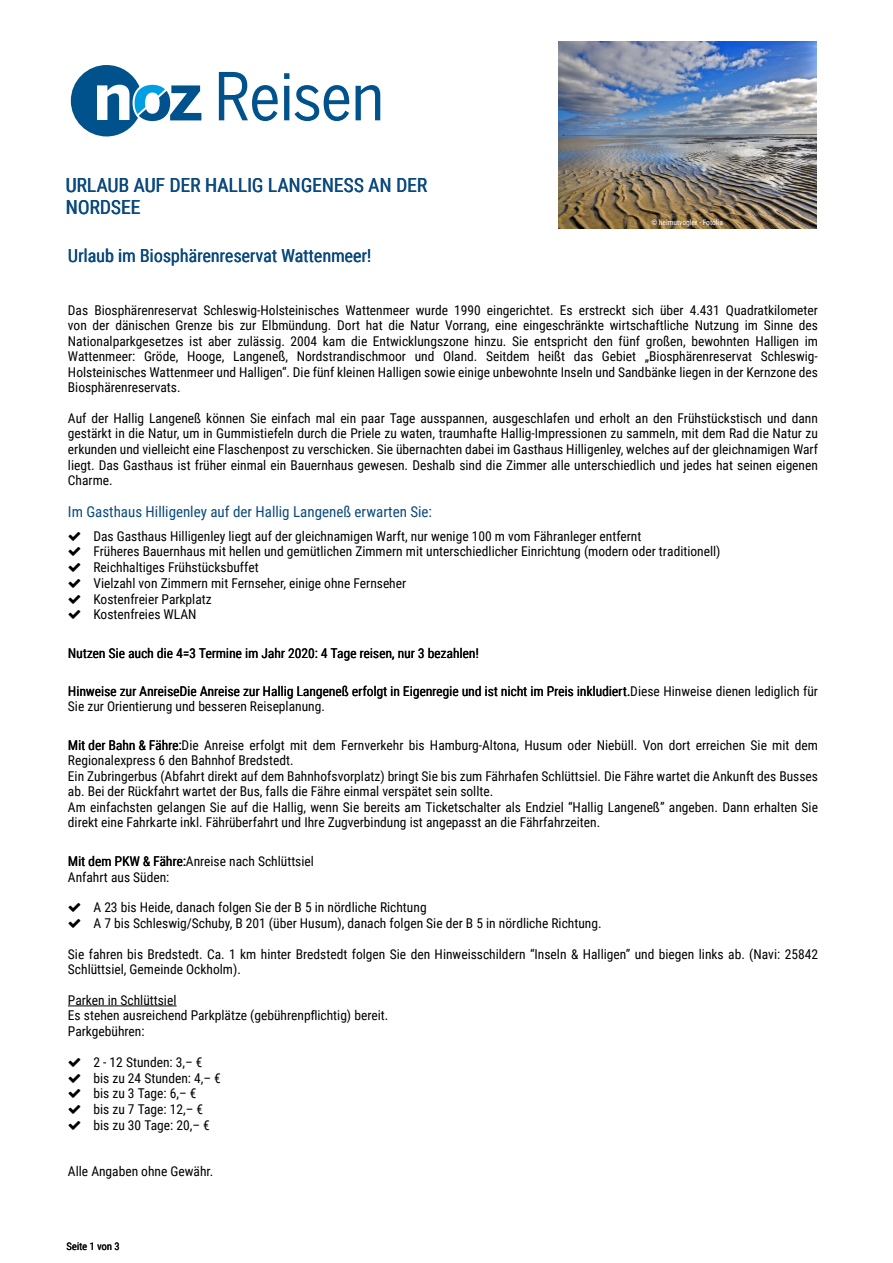
<style>
.page{position:relative;width:893px;height:1263px;background:#fff}
.page>*{position:absolute;margin:0;border:0;box-sizing:border-box;transform-origin:0 0}
.t1{font:19.5px/22.5px "Roboto Condensed";color:#0a4a7e}
.t2{font:18px "Roboto Condensed";color:#0a4a7e}
.t3{font:15px "Roboto Condensed";color:#0a4a7e}
.t4{font:13.5px/15.6px "Roboto Condensed";color:#000}
.t5{font:10.5px "Roboto Condensed";color:#000}
.t6{font:7.5px "Roboto Condensed";color:#fff}
.s1{font-family:"Arial"}
</style>
<div class="page">
<hr style="left:68px;top:1005px;width:109px;height:1px;background:#000">
<svg style="left:71px;top:65px;width:130px;height:71px"></svg>
<svg style="left:219px;top:72px;width:59px;height:49px"></svg>
<svg style="left:284px;top:73px;width:65px;height:48px"></svg>
<svg style="left:356px;top:85px;width:24px;height:35px"></svg>
<img style="left:558px;top:41px;width:258px;height:188px">
<h1 class="t1" style="left:66px;top:175px;width:363px">URLAUB AUF DER HALLIG LANGENESS AN DER<br>NORDSEE</h1>
<p class="t6" style="left:651px;top:219px;width:73px">© helmutvogler - Fotolia</p>
<h2 class="t2" style="left:68px;top:247px;width:305px">Urlaub im Biosphärenreservat Wattenmeer!</h2>
<p class="t4" style="left:68px;top:303px;width:752px;text-align:justify">Das Biosphärenreservat Schleswig-Holsteinisches Wattenmeer wurde 1990 eingerichtet. Es erstreckt sich über 4.431 Quadratkilometer von der dänischen Grenze bis zur Elbmündung. Dort hat die Natur Vorrang, eine eingeschränkte wirtschaftliche Nutzung im Sinne des Nationalparkgesetzes ist aber zulässig. 2004 kam die Entwicklungszone hinzu. Sie entspricht den fünf großen, bewohnten Halligen im Wattenmeer: Gröde, Hooge, Langeneß, Nordstrandischmoor und Oland. Seitdem heißt das Gebiet „Biosphärenreservat Schleswig-Holsteinisches Wattenmeer und Halligen“. Die fünf kleinen Halligen sowie einige unbewohnte Inseln und Sandbänke liegen in der Kernzone des Biosphärenreservats.</p>
<p class="t4" style="left:68px;top:411px;width:751px;text-align:justify">Auf der Hallig Langeneß können Sie einfach mal ein paar Tage ausspannen, ausgeschlafen und erholt an den Frühstückstisch und dann gestärkt in die Natur, um in Gummistiefeln durch die Priele zu waten, traumhafte Hallig-Impressionen zu sammeln, mit dem Rad die Natur zu erkunden und vielleicht eine Flaschenpost zu verschicken. Sie übernachten dabei im Gasthaus Hilligenley, welches auf der gleichnamigen Warf liegt. Das Gasthaus ist früher einmal ein Bauernhaus gewesen. Deshalb sind die Zimmer alle unterschiedlich und jedes hat seinen eigenen Charme.</p>
<p class="t3" style="left:68px;top:505px;width:366px">Im Gasthaus Hilligenley auf der Hallig Langeneß erwarten Sie:</p>
<p class="t4" style="left:93px;top:529px;width:629px">Das Gasthaus Hilligenley liegt auf der gleichnamigen Warft, nur wenige 100 m vom Fähranleger entfernt<br>Früheres Bauernhaus mit hellen und gemütlichen Zimmern mit unterschiedlicher Einrichtung (modern oder traditionell)<br>Reichhaltiges Frühstücksbuffet<br>Vielzahl von Zimmern mit Fernseher, einige ohne Fernseher<br>Kostenfreier Parkplatz<br>Kostenfreies WLAN</p>
<p class="t4" style="left:68px;top:646px;width:413px">Nutzen Sie auch die 4=3 Termine im Jahr 2020: 4 Tage reisen, nur 3 bezahlen!</p>
<p class="t4" style="left:68px;top:684px;width:751px">Hinweise zur AnreiseDie Anreise zur Hallig Langeneß erfolgt in Eigenregie und ist nicht im Preis inkludiert.Diese Hinweise dienen lediglich für<br>Sie zur Orientierung und besseren Reiseplanung.</p>
<p class="t4" style="left:68px;top:738px;width:751px">Mit der Bahn &amp; Fähre:Die Anreise erfolgt mit dem Fernverkehr bis Hamburg-Altona, Husum oder Niebüll. Von dort erreichen Sie mit dem Regionalexpress 6 den Bahnhof Bredstedt.<br>Ein Zubringerbus (Abfahrt direkt auf dem Bahnhofsvorplatz) bringt Sie bis zum Fährhafen Schlüttsiel. Die Fähre wartet die Ankunft des Busses ab. Bei der Rückfahrt wartet der Bus, falls die Fähre einmal verspätet sein sollte.<br>Am einfachsten gelangen Sie auf die Hallig, wenn Sie bereits am Ticketschalter als Endziel “Hallig Langeneß” angeben. Dann erhalten Sie direkt eine Fahrkarte inkl. Fährüberfahrt und Ihre Zugverbindung ist angepasst an die Fährfahrzeiten.</p>
<p class="t4" style="left:68px;top:854px;width:247px">Mit dem PKW &amp; Fähre:Anreise nach Schlüttsiel<br>Anfahrt aus Süden:</p>
<p class="t4" style="left:93px;top:901px;width:510px">A 23 bis Heide, danach folgen Sie der B 5 in nördliche Richtung<br>A 7 bis Schleswig/Schuby, B 201 (über Husum), danach folgen Sie der B 5 in nördliche Richtung.</p>
<p class="t4" style="left:68px;top:947px;width:751px">Sie fahren bis Bredstedt. Ca. 1 km hinter Bredstedt folgen Sie den Hinweisschildern “Inseln &amp; Halligen” und biegen links ab. (Navi: 25842<br>Schlüttsiel, Gemeinde Ockholm).</p>
<p class="t4" style="left:68px;top:993px;width:322px">Parken in Schlüttsiel<br>Es stehen ausreichend Parkplätze (gebührenp<span class="s1">fl</span>ichtig) bereit.<br>Parkgebühren:</p>
<p class="t4" style="left:93px;top:1055px;width:129px">2 - 12 Stunden: 3,– € bis zu 24 Stunden: 4,– € bis zu 3 Tage: 6,– €<br>bis zu 7 Tage: 12,– € bis zu 30 Tage: 20,– €</p>
<p class="t4" style="left:68px;top:1164px;width:147px">Alle Angaben ohne Gewähr.</p>
<p class="t5" style="left:66px;top:1242px;width:55px">Seite 1 von 3</p>
</div>
